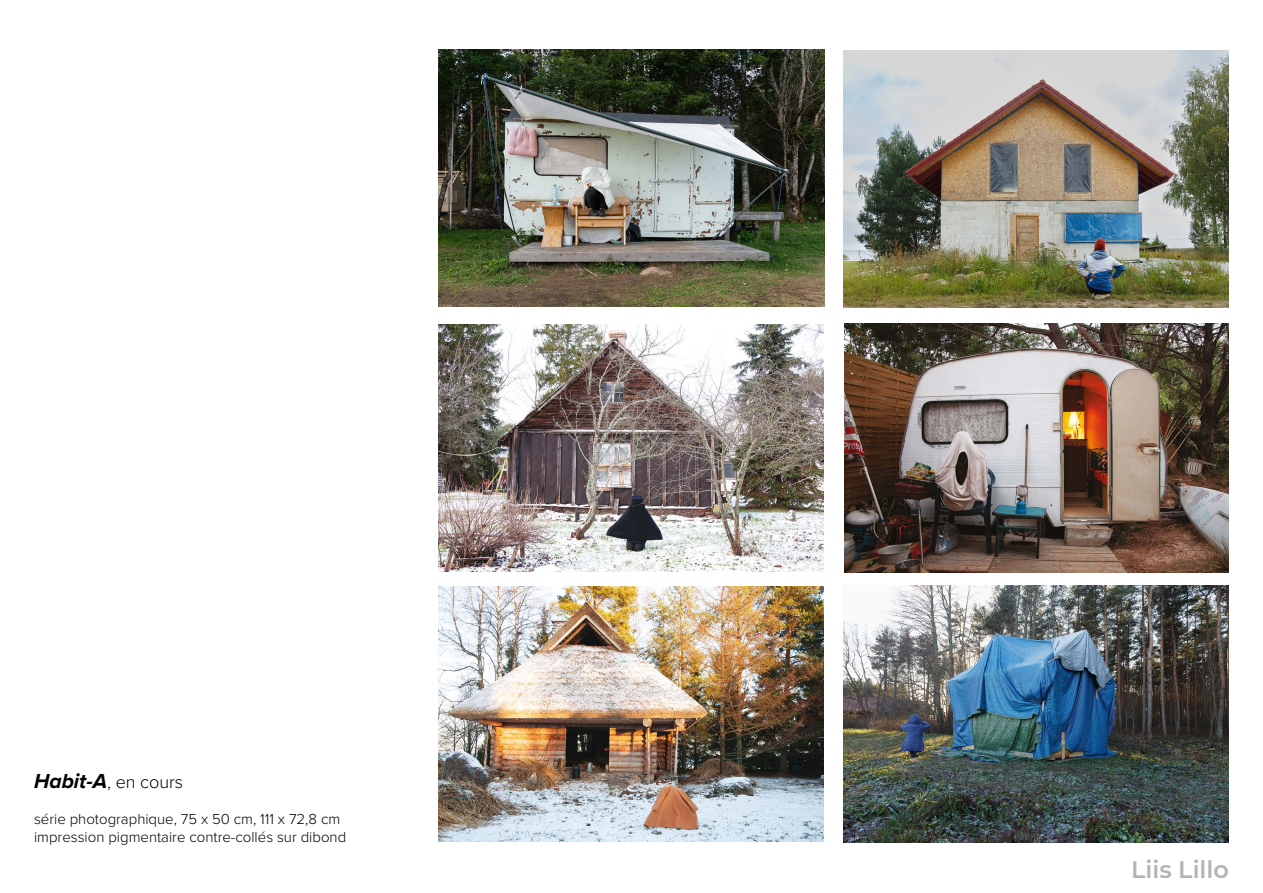
<style>
.page{position:relative;width:1263px;height:893px;background:#fff}
.page>*{position:absolute;margin:0;border:0;box-sizing:border-box;transform-origin:0 0}
.t1{font:600 24px "Montserrat";color:#b5b4b4}
.t2{font:300 18px "Proxima Nova";color:#000}
.t3{font:300 15px "Proxima Nova";color:#000}
.s1{font-weight:700;font-style:italic;font-size:21px}
</style>
<div class="page">
<img style="left:439px;top:50px;width:385px;height:256px">
<img style="left:843px;top:50px;width:386px;height:257px">
<img style="left:843px;top:586px;width:386px;height:257px">
<img style="left:844px;top:324px;width:385px;height:249px">
<img style="left:439px;top:587px;width:385px;height:255px">
<img style="left:439px;top:325px;width:385px;height:246px">
<p class="t2" style="left:34px;top:769px;width:151px"><span class="s1">Habit-A</span>, en cours</p>
<p class="t3" style="left:34px;top:808px;width:308px">série photographique, 75 x 50 cm, 111 x 72,8 cm</p>
<p class="t3" style="left:34px;top:826px;width:314px">impression pigmentaire contre-collés sur dibond</p>
<h1 class="t1" style="left:1131px;top:852px;width:99px">Liis Lillo</h1>
</div>
